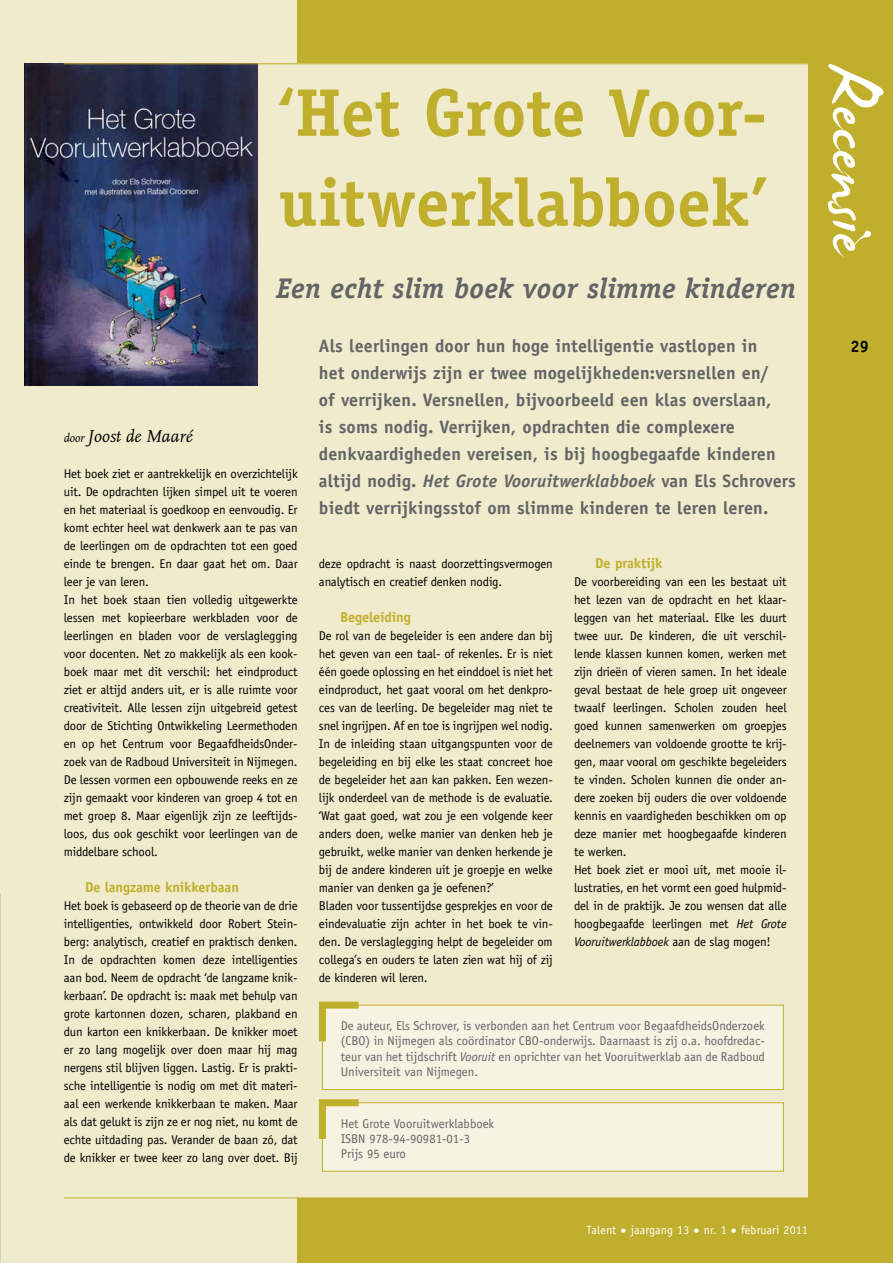
<style>
.page{position:relative;width:893px;height:1263px;background:#f1ebcd}
.page>*{position:absolute;margin:0;border:0;box-sizing:border-box;transform-origin:0 0}
.t1{font:102px "James Fajardo";color:#fff}
.t2{font:700 67.5px/90px "Officina Serif Std";letter-spacing:-.005em;color:#c0af2c}
.t3{font:italic 700 28.5px "Officina Serif Std";letter-spacing:.005em;color:#636466}
.t4{font:700 18px/27px "Officina Sans Std";letter-spacing:.01em;color:#636466}
.t5{font:italic 18px "Scala OT";color:#000}
.t6{font:700 16.5px "Officina Sans Std";color:#000}
.t7{font:700 14.25px "Officina Sans Std";letter-spacing:-.01em;color:#c0af2c}
.t8{font:12.75px/18px "Officina Sans Std";letter-spacing:-.01em;color:#000}
.t9{font:12.75px/15.3px "Officina Sans Std";color:#636466;text-align:justify}
.t10{font:12px "Officina Sans Std";letter-spacing:.01em;color:#fff}
.s1{font-size:12.75px}
.s2{font-style:italic}
.s3{font-weight:700}
</style>
<div class="page">
<div style="left:298px;top:0;width:595px;height:1263px;background:#c0af2c"></div>
<div style="left:64px;top:64px;width:744px;height:1134px;background:#f1ebcd"></div>
<img style="left:24px;top:64px;width:234px;height:321px">
<hr style="left:64px;top:1197px;width:744px;height:1px;background:#c0af2c">
<hr style="left:64px;top:63px;width:744px;height:1px;background:#c0af2c">
<div style="left:322px;top:1005px;width:461px;height:84px;background:#f7f3e3"></div>
<div style="left:322px;top:1005px;width:462px;height:85px;border:1px solid #c0af2c"></div>
<div style="left:322px;top:1103px;width:461px;height:68px;background:#f7f3e3"></div>
<div style="left:322px;top:1102px;width:462px;height:69px;border:1px solid #c0af2c"></div>
<svg style="left:318px;top:1001px;width:48px;height:47px"></svg>
<svg style="left:318px;top:1099px;width:48px;height:47px"></svg>
<h2 class="t2" style="left:279px;top:67px;width:490px">‘Het Grote Voor&shy;uitwerklabboek’</h2>
<h3 class="t3" style="left:276px;top:271px;width:521px">Een echt slim boek voor slimme kinderen</h3>
<h1 class="t1" style="left:903px;top:64px;width:196px;rotate:90deg">Recensie</h1>
<h3 class="t5" style="left:64px;top:425px;width:131px"><span class="s1">door</span> Joost de Maaré</h3>
<p class="t8" style="left:64px;top:464px;width:235px">Het boek ziet er aantrekkelijk en overzichtelijk uit. De opdrachten lijken simpel uit te voeren en het materiaal is goedkoop en eenvoudig. Er komt echter heel wat denkwerk aan te pas van de leerlingen om de opdrachten tot een goed einde te brengen. En daar gaat het om. Daar leer je van leren.<br>In het boek staan tien volledig uitgewerkte lessen met kopieerbare werkbladen voor de leerlingen en bladen voor de verslaglegging voor docenten. Net zo makkelijk als een kook&shy;boek maar met dit verschil: het eindproduct ziet er altijd anders uit, er is alle ruimte voor creativiteit. Alle lessen zijn uitgebreid getest door de Stichting Ontwikkeling Leermethoden en op het Centrum voor BegaafdheidsOnder&shy;zoek van de Radboud Universiteit in Nijmegen.<br>De lessen vormen een opbouwende reeks en ze zijn gemaakt voor kinderen van groep 4 tot en met groep 8. Maar eigenlijk zijn ze leeftijds&shy;loos, dus ook geschikt voor leerlingen van de middelbare school.</p>
<p class="t7" style="left:85px;top:878px;width:155px">De langzame knikkerbaan</p>
<p class="t8" style="left:64px;top:896px;width:235px;text-align:justify">Het boek is gebaseerd op de theorie van de drie intelligenties, ontwikkeld door Robert Stein&shy;berg: analytisch, creatief en praktisch denken.<br>In de opdrachten komen deze intelligenties aan bod. Neem de opdracht ‘de langzame knik&shy;kerbaan’. De opdracht is: maak met behulp van grote kartonnen dozen, scharen, plakband en dun karton een knikkerbaan. De knikker moet er zo lang mogelijk over doen maar hij mag nergens stil blijven liggen. Lastig. Er is prakti&shy;sche intelligentie is nodig om met dit materi&shy;aal een werkende knikkerbaan te maken. Maar als dat gelukt is zijn ze er nog niet, nu komt de echte uitdading pas. Verander de baan zó, dat de knikker er twee keer zo lang over doet. Bij</p>
<p class="t4" style="left:319px;top:332px;width:478px">Als leerlingen door hun hoge intelligentie vastlopen in<br>het onderwijs zijn er twee mogelijkheden:versnellen en/<br>of verrijken. Versnellen, bijvoorbeeld een klas overslaan,<br>is soms nodig. Verrijken, opdrachten die complexere denkvaardigheden vereisen, is bij hoogbegaafde kinderen altijd nodig. <span class="s2">Het Grote Vooruitwerklabboek</span> van Els Schrovers biedt verrijkingsstof om slimme kinderen te leren leren.</p>
<p class="t6" style="left:850px;top:336px;width:20px">29</p>
<p class="t8" style="left:319px;top:555px;width:235px">deze opdracht is naast doorzettingsvermogen analytisch en creatief denken nodig.</p>
<p class="t7" style="left:340px;top:608px;width:72px">Begeleiding</p>
<p class="t8" style="left:319px;top:626px;width:235px">De rol van de begeleider is een andere dan bij het geven van een taal- of rekenles. Er is niet één goede oplossing en het einddoel is niet het eindproduct, het gaat vooral om het denkpro&shy;ces van de leerling. De begeleider mag niet te snel ingrijpen. Af en toe is ingrijpen wel nodig.<br>In de inleiding staan uitgangspunten voor de begeleiding en bij elke les staat concreet hoe de begeleider het aan kan pakken. Een wezen&shy;lijk onderdeel van de methode is de evaluatie. ‘Wat gaat goed, wat zou je een volgende keer anders doen, welke manier van denken heb je gebruikt, welke manier van denken herkende je bij de andere kinderen uit je groepje en welke manier van denken ga je oefenen?’<br>Bladen voor tussentijdse gesprekjes en voor de eindevaluatie zijn achter in het boek te vin&shy;den. De verslaglegging helpt de begeleider om collega’s en ouders te laten zien wat hij of zij de kinderen wil leren.</p>
<p class="t7" style="left:595px;top:554px;width:69px">De praktijk</p>
<p class="t8" style="left:574px;top:572px;width:214px">De voorbereiding van een les bestaat uit het lezen van de opdracht en het klaar&shy;leggen van het materiaal. Elke les duurt twee uur. De kinderen, die uit verschil&shy;lende klassen kunnen komen, werken met zijn drieën of vieren samen. In het ideale geval bestaat de hele groep uit ongeveer twaalf leerlingen. Scholen zouden heel goed kunnen samenwerken om groepjes deelnemers van voldoende grootte te krij&shy;gen, maar vooral om geschikte begeleiders te vinden. Scholen kunnen die onder an&shy;dere zoeken bij ouders die over voldoende kennis en vaardigheden beschikken om op deze manier met hoogbegaafde kinderen te werken.<br>Het boek ziet er mooi uit, met mooie il&shy;lustraties, en het vormt een goed hulpmid&shy;del in de praktijk. Je zou wensen dat alle hoogbegaafde leerlingen met <span class="s2">Het Grote Vooruitwerklabboek</span> aan de slag mogen!</p>
<p class="t9" style="left:341px;top:1018px;width:426px">De auteur, Els Schrover, is verbonden aan het Centrum voor BegaafdheidsOnderzoek (CBO) in Nijmegen als coördinator CBO-onderwijs. Daarnaast is zij o.a. hoofdredac&shy;teur van het tijdschrift <span class="s2">Vooruit</span> en oprichter van het Vooruitwerklab aan de Radboud Universiteit van Nijmegen.</p>
<p class="t9" style="left:341px;top:1116px;width:155px;text-align:left">Het Grote Vooruitwerklabboek<br>ISBN 978-94-90981-01-3<br>Prijs 95 euro</p>
<p class="t10" style="left:587px;top:1223px;width:223px">Talent <span class="s3">•</span> jaargang 13 <span class="s3">•</span> nr. 1 <span class="s3">•</span> februari 2011</p>
</div>
